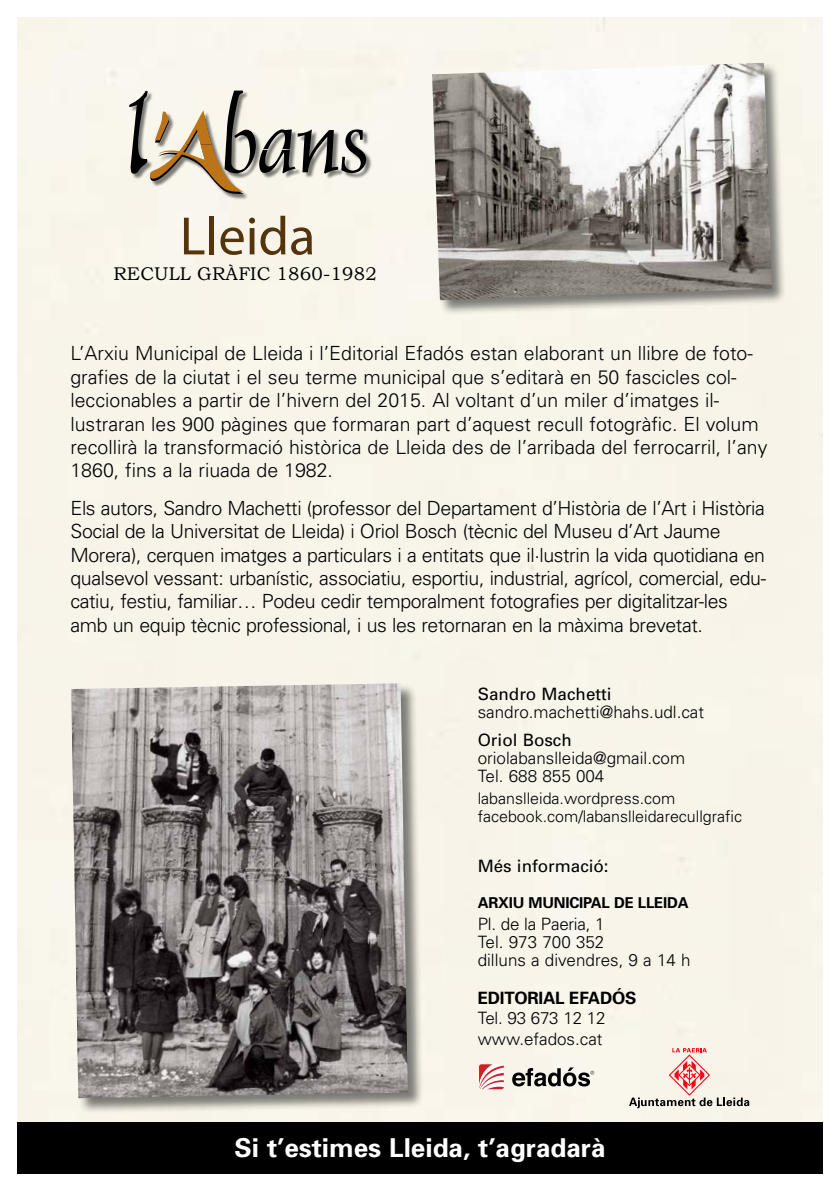
<style>
.page{position:relative;width:840px;height:1191px;background:#fff}
.page>*{position:absolute;margin:0;border:0;box-sizing:border-box;transform-origin:0 0}
.t1{font:54.4px "Myriad Pro";color:#53340d}
.t2{font:700 26px "Univers";color:#fff}
.t3{font:300 19.6px/23.4px "Univers";letter-spacing:-.02em;color:#000}
.t4{font:300 19.6px/23.4px "Univers";color:#000}
.t5{font:18.4px "Bookman Old Style";letter-spacing:.01em;color:#000}
.t6{font:300 17px/18px "Univers";color:#000}
.t7{font:17px "Univers";color:#000}
.t8{font:700 17px "Univers";letter-spacing:-.015em;color:#000}
.t9{font:300 16px/18px "Univers";color:#000}
.t10{font:700 15px "Univers";letter-spacing:-.015em;color:#000}
</style>
<div class="page">
<div style="left:17px;top:17px;width:805px;height:1105px;background:#f9f4ea"></div>
<div style="left:431px;top:62px;width:355px;height:253px;background:#000;opacity:.5"></div>
<img style="left:432px;top:63px;width:339px;height:237px">
<div style="left:71px;top:683px;width:352px;height:431px;background:#000;opacity:.5"></div>
<img style="left:71px;top:683px;width:336px;height:415px">
<div style="left:17px;top:1122px;width:805px;height:52px;background:#000"></div>
<svg style="left:478px;top:1064px;width:25px;height:25px"></svg>
<svg style="left:512px;top:1067px;width:82px;height:19px;background:#908e88"></svg>
<svg style="left:628px;top:1048px;width:120px;height:60px;background:#ead6ce"></svg>
<div style="left:129px;top:91px;width:242px;height:109px;background:#000;opacity:.5"></div>
<svg style="left:129px;top:91px;width:237px;height:103px;background:#c5bfb2"></svg>
<h1 class="t1" style="left:180px;top:203px;width:137px">Lleida</h1>
<p class="t5" style="left:113px;top:263px;width:264px">RECULL GRÀFIC 1860-1982</p>
<p class="t4" style="left:70px;top:341px;width:698px">L’Arxiu Municipal de Lleida i l’Editorial Efadós estan elaborant un llibre de foto· grafies de la ciutat i el seu terme municipal que s’editarà en 50 fascicles col· leccionables a partir de l’hivern del 2015. Al voltant d’un miler d’imatges il· lustraran les 900 pàgines que formaran part d’aquest recull fotogràfic. El volum recollirà la transformació històrica de Lleida des de l’arribada del ferrocarril, l’any 1860, fins a la riuada de 1982.</p>
<p class="t3" style="left:70px;top:495px;width:696px">Els autors, Sandro Machetti (professor del Departament d’Història de l’Art i Història Social de la Universitat de Lleida) i Oriol Bosch (tècnic del Museu d’Art Jaume Morera), cerquen imatges a particulars i a entitats que il·lustrin la vida quotidiana en qualsevol vessant: urbanístic, associatiu, esportiu, industrial, agrícol, comercial, edu· catiu, festiu, familiar… Podeu cedir temporalment fotografies per digitalitzar-les amb un equip tècnic professional, i us les retornaran en la màxima brevetat.</p>
<p class="t7" style="left:477px;top:683px;width:135px">Sandro Machetti</p>
<p class="t6" style="left:477px;top:702px;width:228px">sandro.machetti@hahs.udl.cat</p>
<p class="t7" style="left:477px;top:729px;width:95px">Oriol Bosch</p>
<p class="t6" style="left:477px;top:748px;width:209px">oriolabanslleida@gmail.com<br>Tel. 688 855 004</p>
<p class="t9" style="left:477px;top:789px;width:266px">labanslleida.wordpress.com facebook.com/labanslleidarecullgrafic</p>
<p class="t7" style="left:477px;top:855px;width:132px">Més informació:</p>
<p class="t10" style="left:477px;top:893px;width:212px">ARXIU MUNICIPAL DE LLEIDA</p>
<p class="t6" style="left:477px;top:914px;width:214px">Pl. de la Paeria, 1<br>Tel. 973 700 352<br>dilluns a divendres, 9 a 14 h</p>
<p class="t8" style="left:477px;top:987px;width:160px">EDITORIAL EFADÓS</p>
<p class="t6" style="left:477px;top:1007px;width:129px;line-height:20.4px">Tel. 93 673 12 12 www.efados.cat</p>
<h2 class="t2" style="left:234px;top:1131px;width:372px">Si t’estimes Lleida, t’agradarà</h2>
</div>
